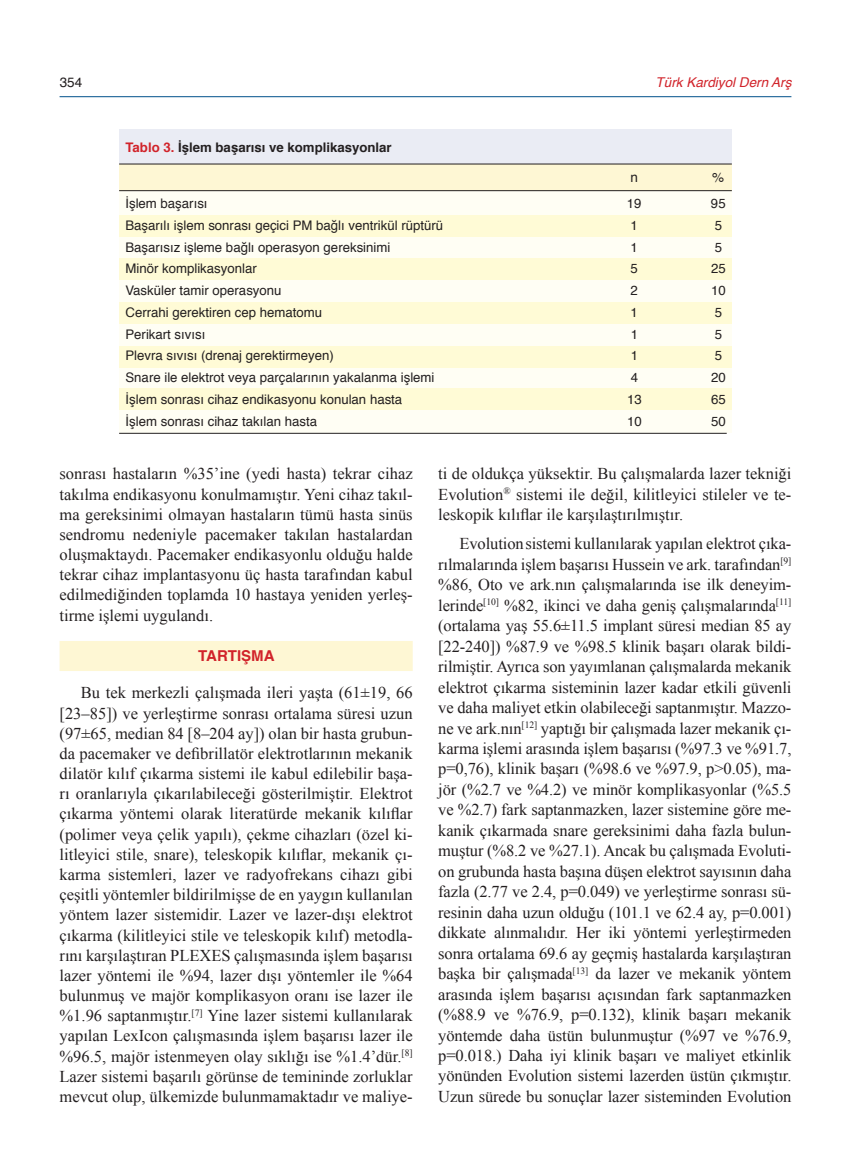
<style>
.page{position:relative;width:851px;height:1170px;background:#fff}
.page>*{position:absolute;margin:0;border:0;box-sizing:border-box;transform-origin:0 0}
.t1{font:16.5px/20.4px "Times New Roman";color:#231f20;text-align:justify}
.t2{font:700 15px "Helvetica";color:#d1232a}
.t3{font:italic 13.5px "Helvetica";color:#d1232a}
.t4{font:13.5px "Helvetica";color:#231f20}
.t5{font:13.2px "Helvetica";color:#231f20}
.t6{font:700 13.2px "Helvetica";color:#231f20}
.s1{color:#d1232a}
</style>
<div class="page">
<div style="left:60px;top:641px;width:352px;height:30px;background:#fef7d4"></div>
<div style="left:119px;top:130px;width:612px;height:34px;background:#eaecf4"></div>
<div style="left:119px;top:190px;width:612px;height:243px;background:#fffef4"></div>
<div style="left:119px;top:164px;width:612px;height:26px;background:#fef7d4"></div>
<div style="left:119px;top:215px;width:612px;height:22px;background:#fffbd6"></div>
<div style="left:119px;top:258px;width:612px;height:22px;background:#fffbd6"></div>
<div style="left:119px;top:302px;width:612px;height:21px;background:#fffbd6"></div>
<div style="left:119px;top:346px;width:612px;height:21px;background:#fffbd6"></div>
<div style="left:119px;top:389px;width:612px;height:21px;background:#fffbd6"></div>
<hr style="left:119px;top:164px;width:612px;height:1px;background:#231f20">
<hr style="left:119px;top:190px;width:612px;height:1px;background:#231f20">
<hr style="left:119px;top:433px;width:607px;height:1px;background:#231f20">
<hr style="left:60px;top:96px;width:731px;height:1px;background:#01508b">
<p class="t4" style="left:60px;top:73px;width:24px">354</p>
<p class="t3" style="left:655px;top:71px;width:137px">Türk Kardiyol Dern Arş</p>
<p class="t6" style="left:125px;top:138px;width:268px"><span class="s1">Tablo 3.</span> İşlem başarısı ve komplikasyonlar</p>
<p class="t4" style="left:630px;top:168px;width:9px">n</p>
<p class="t4" style="left:712px;top:168px;width:14px">%</p>
<p class="t5" style="left:125px;top:194px;width:84px">İşlem başarısı</p>
<p class="t5" style="left:626px;top:194px;width:16px">19</p>
<p class="t5" style="left:710px;top:194px;width:16px">95</p>
<p class="t5" style="left:125px;top:216px;width:319px">Başarılı işlem sonrası geçici PM bağlı ventrikül rüptürü</p>
<p class="t5" style="left:630px;top:216px;width:9px">1</p>
<p class="t5" style="left:714px;top:216px;width:9px">5</p>
<p class="t5" style="left:125px;top:238px;width:266px">Başarısız işleme bağlı operasyon gereksinimi</p>
<p class="t5" style="left:630px;top:238px;width:9px">1</p>
<p class="t5" style="left:714px;top:238px;width:9px">5</p>
<p class="t5" style="left:125px;top:260px;width:133px">Minör komplikasyonlar</p>
<p class="t5" style="left:630px;top:260px;width:9px">5</p>
<p class="t5" style="left:711px;top:260px;width:16px">25</p>
<p class="t5" style="left:125px;top:281px;width:158px">Vasküler tamir operasyonu</p>
<p class="t5" style="left:630px;top:281px;width:9px">2</p>
<p class="t5" style="left:711px;top:281px;width:16px">10</p>
<p class="t5" style="left:125px;top:303px;width:198px">Cerrahi gerektiren cep hematomu</p>
<p class="t5" style="left:630px;top:303px;width:9px">1</p>
<p class="t5" style="left:714px;top:303px;width:9px">5</p>
<p class="t5" style="left:125px;top:325px;width:81px">Perikart sıvısı</p>
<p class="t5" style="left:630px;top:325px;width:9px">1</p>
<p class="t5" style="left:714px;top:325px;width:9px">5</p>
<p class="t5" style="left:125px;top:347px;width:210px">Plevra sıvısı (drenaj gerektirmeyen)</p>
<p class="t5" style="left:630px;top:347px;width:9px">1</p>
<p class="t5" style="left:714px;top:347px;width:9px">5</p>
<p class="t5" style="left:125px;top:368px;width:310px">Snare ile elektrot veya parçalarının yakalanma işlemi</p>
<p class="t5" style="left:630px;top:368px;width:9px">4</p>
<p class="t5" style="left:711px;top:368px;width:16px">20</p>
<p class="t5" style="left:125px;top:390px;width:278px">İşlem sonrası cihaz endikasyonu konulan hasta</p>
<p class="t5" style="left:627px;top:390px;width:16px">13</p>
<p class="t5" style="left:711px;top:390px;width:16px">65</p>
<p class="t5" style="left:125px;top:412px;width:193px">İşlem sonrası cihaz takılan hasta</p>
<p class="t5" style="left:627px;top:412px;width:16px">10</p>
<p class="t5" style="left:711px;top:412px;width:16px">50</p>
<p class="t1" style="left:60px;top:463px;width:354px">sonrası hastaların %35’ine (yedi hasta) tekrar cihaz takılma endikasyonu konulmamıştır. Yeni cihaz takıl&shy;ma gereksinimi olmayan hastaların tümü hasta sinüs sendromu nedeniyle pacemaker takılan hastalardan oluşmaktaydı. Pacemaker endikasyonlu olduğu halde tekrar cihaz implantasyonu üç hasta tarafından kabul edilmediğinden toplamda 10 hastaya yeniden yerleş&shy;tirme işlemi uygulandı.</p>
<p class="t2" style="left:198px;top:645px;width:78px">TARTIŞMA</p>
<p class="t1" style="left:60px;top:682px;width:354px;text-indent:21px">Bu tek merkezli çalışmada ileri yaşta (61±19, 66 [23–85]) ve yerleştirme sonrası ortalama süresi uzun (97±65, median 84 [8–204 ay]) olan bir hasta grubun&shy;da pacemaker ve defibrillatör elektrotlarının mekanik dilatör kılıf çıkarma sistemi ile kabul edilebilir başa&shy;rı oranlarıyla çıkarılabileceği gösterilmiştir. Elektrot çıkarma yöntemi olarak literatürde mekanik kılıflar (polimer veya çelik yapılı), çekme cihazları (özel ki&shy;litleyici stile, snare), teleskopik kılıflar, mekanik çı&shy;karma sistemleri, lazer ve radyofrekans cihazı gibi çeşitli yöntemler bildirilmişse de en yaygın kullanılan yöntem lazer sistemidir. Lazer ve lazer-dışı elektrot çıkarma (kilitleyici stile ve teleskopik kılıf) metodla&shy;rını karşılaştıran PLEXES çalışmasında işlem başarısı lazer yöntemi ile %94, lazer dışı yöntemler ile %64 bulunmuş ve majör komplikasyon oranı ise lazer ile %1.96 saptanmıştır.<sup>[7]</sup> Yine lazer sistemi kullanılarak yapılan LexIcon çalışmasında işlem başarısı lazer ile %96.5, majör istenmeyen olay sıklığı ise %1.4’dür.<sup>[8] </sup>Lazer sistemi başarılı görünse de temininde zorluklar mevcut olup, ülkemizde bulunmamaktadır ve maliye-</p>
<p class="t1" style="left:438px;top:463px;width:354px">ti de oldukça yüksektir. Bu çalışmalarda lazer tekniği Evolution<sup>®</sup> sistemi ile değil, kilitleyici stileler ve te&shy;leskopik kılıflar ile karşılaştırılmıştır.</p>
<p class="t1" style="left:438px;top:533px;width:354px;text-indent:21px">Evolutionsistemi kullanılarak yapılan elektrot çıka&shy;rılmalarında işlem başarısı Hussein ve ark. tarafından<sup>[9] </sup>%86, Oto ve ark.nın çalışmalarında ise ilk deneyim&shy;lerinde<sup>[10]</sup> %82, ikinci ve daha geniş çalışmalarında<sup>[11] </sup>(ortalama yaş 55.6±11.5 implant süresi median 85 ay [22-240]) %87.9 ve %98.5 klinik başarı olarak bildi&shy;rilmiştir. Ayrıca son yayımlanan çalışmalarda mekanik elektrot çıkarma sisteminin lazer kadar etkili güvenli ve daha maliyet etkin olabileceği saptanmıştır. Mazzo&shy;ne ve ark.nın<sup>[12]</sup> yaptığı bir çalışmada lazer mekanik çı&shy;karma işlemi arasında işlem başarısı (%97.3 ve %91.7, p=0,76), klinik başarı (%98.6 ve %97.9, p&gt;0.05), ma&shy;jör (%2.7 ve %4.2) ve minör komplikasyonlar (%5.5 ve %2.7) fark saptanmazken, lazer sistemine göre me&shy;kanik çıkarmada snare gereksinimi daha fazla bulun&shy;muştur (%8.2 ve %27.1). Ancak bu çalışmada Evoluti&shy;on grubunda hasta başına düşen elektrot sayısının daha fazla (2.77 ve 2.4, p=0.049) ve yerleştirme sonrası sü&shy;resinin daha uzun olduğu (101.1 ve 62.4 ay, p=0.001) dikkate alınmalıdır. Her iki yöntemi yerleştirmeden sonra ortalama 69.6 ay geçmiş hastalarda karşılaştıran başka bir çalışmada<sup>[13]</sup> da lazer ve mekanik yöntem arasında işlem başarısı açısından fark saptanmazken (%88.9 ve %76.9, p=0.132), klinik başarı mekanik yöntemde daha üstün bulunmuştur (%97 ve %76.9, p=0.018.) Daha iyi klinik başarı ve maliyet etkinlik yönünden Evolution sistemi lazerden üstün çıkmıştır.<br>Uzun sürede bu sonuçlar lazer sisteminden Evolution</p>
</div>
